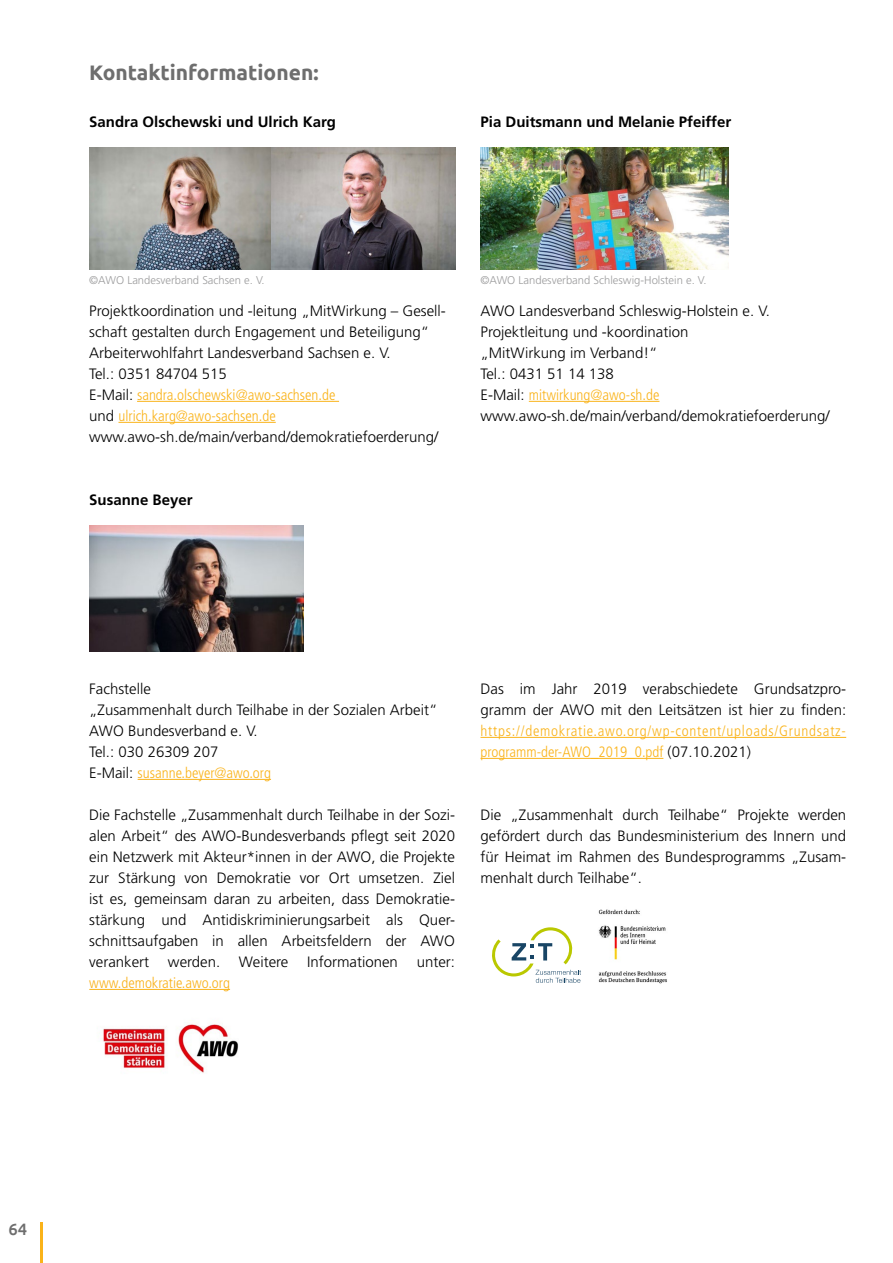
<style>
.page{position:relative;width:893px;height:1263px;background:#fff}
.page>*{position:absolute;margin:0;border:0;box-sizing:border-box;transform-origin:0 0}
.t1{font:700 21px "Ubuntu";color:#6e6e6e}
.t2{font:500 16.5px "Ubuntu";color:#6e6e6e}
.t3{font:300 15px/21px "Frutiger";color:#000}
.t4{font:300 condensed 15px/21px "Frutiger";letter-spacing:.05em;color:#fab319}
.t5{font:700 15px "Frutiger";color:#000}
.t6{font:300 condensed 15px "Frutiger";color:#f9b119}
.t7{font:300 11.25px "Frutiger";color:#9c9c9d}
.s1{font-stretch:condensed;color:#fab319}
.s2{font-stretch:normal;color:#000}
</style>
<div class="page">
<hr style="left:40px;top:1222px;width:3px;height:41px;background:#fab319">
<hr style="left:137px;top:401px;width:202px;height:1px;background:#fab319">
<hr style="left:118px;top:422px;width:158px;height:1px;background:#fab319">
<hr style="left:529px;top:401px;width:130px;height:1px;background:#fab319">
<img style="left:480px;top:148px;width:249px;height:122px">
<img style="left:89px;top:148px;width:366px;height:122px">
<img style="left:89px;top:526px;width:214px;height:126px">
<hr style="left:138px;top:779px;width:133px;height:1px;background:#fab319">
<hr style="left:89px;top:989px;width:141px;height:1px;background:#fab319">
<img style="left:103px;top:1024px;width:136px;height:49px">
<hr style="left:480px;top:737px;width:366px;height:1px;background:#fab319">
<hr style="left:480px;top:758px;width:183px;height:1px;background:#fab319">
<img style="left:598px;top:909px;width:69px;height:75px">
<svg style="left:492px;top:927px;width:89px;height:56px"></svg>
<h1 class="t1" style="left:89px;top:60px;width:231px">Kontaktinformationen:</h1>
<p class="t5" style="left:89px;top:113px;width:248px">Sandra Olschewski und Ulrich Karg</p>
<p class="t5" style="left:480px;top:113px;width:252px">Pia Duitsmann und Melanie Pfeiffer</p>
<p class="t7" style="left:89px;top:273px;width:177px">©AWO Landesverband Sachsen e. V.</p>
<p class="t7" style="left:480px;top:273px;width:227px">©AWO Landesverband Schleswig-Holstein e. V.</p>
<p class="t3" style="left:89px;top:300px;width:358px">Projektkoordination und -leitung „MitWirkung – Gesell&shy;schaft gestalten durch Engagement und Beteiligung“ Arbeiterwohlfahrt Landesverband Sachsen e. V.<br>Tel.: 0351 84704 515<br>E-Mail: <span class="s1">sandra.olschewski@awo-sachsen.de<br></span>und <span class="s1">ulrich.karg@awo-sachsen.de </span>www.awo-sh.de/main/verband/demokratiefoerderung/</p>
<p class="t5" style="left:89px;top:491px;width:105px">Susanne Beyer</p>
<p class="t3" style="left:480px;top:300px;width:350px">AWO Landesverband Schleswig-Holstein e. V.<br>Projektleitung und -koordination<br>„MitWirkung im Verband!“<br>Tel.: 0431 51 14 138<br>E-Mail: <span class="s1">mitwirkung@awo-sh.de </span>www.awo-sh.de/main/verband/demokratiefoerderung/</p>
<p class="t3" style="left:89px;top:678px;width:350px">Fachstelle<br>„Zusammenhalt durch Teilhabe in der Sozialen Arbeit“<br>AWO Bundesverband e. V.<br>Tel.: 030 26309 207<br>E-Mail: <span class="s1">susanne.beyer@awo.org</span></p>
<p class="t3" style="left:89px;top:804px;width:367px;text-align:justify">Die Fachstelle „Zusammenhalt durch Teilhabe in der Sozi&shy;alen Arbeit“ des AWO-Bundesverbands pflegt seit 2020 ein Netzwerk mit Akteur*innen in der AWO, die Projekte zur Stärkung von Demokratie vor Ort umsetzen. Ziel ist es, gemeinsam daran zu arbeiten, dass Demokratie&shy;stärkung und Antidiskriminierungsarbeit als Quer&shy;schnittsaufgaben in allen Arbeitsfeldern der AWO verankert werden. Weitere Informationen unter:</p>
<p class="t6" style="left:89px;top:974px;width:142px">www.demokratie.awo.org</p>
<p class="t3" style="left:480px;top:678px;width:367px">Das im Jahr 2019 verabschiedete Grundsatzpro&shy;gramm der AWO mit den Leitsätzen ist hier zu finden:</p>
<p class="t4" style="left:480px;top:720px;width:367px">https://demokratie.awo.org/wp-content/uploads/Grundsatz&shy;programm-der-AWO_2019_0.pdf <span class="s2">(07.10.2021)</span></p>
<p class="t3" style="left:480px;top:804px;width:367px;text-align:justify">Die „Zusammenhalt durch Teilhabe“ Projekte werden gefördert durch das Bundesministerium des Innern und für Heimat im Rahmen des Bundesprogramms „Zusam&shy;menhalt durch Teilhabe“.</p>
<p class="t2" style="left:8px;top:1219px;width:20px">64</p>
</div>
